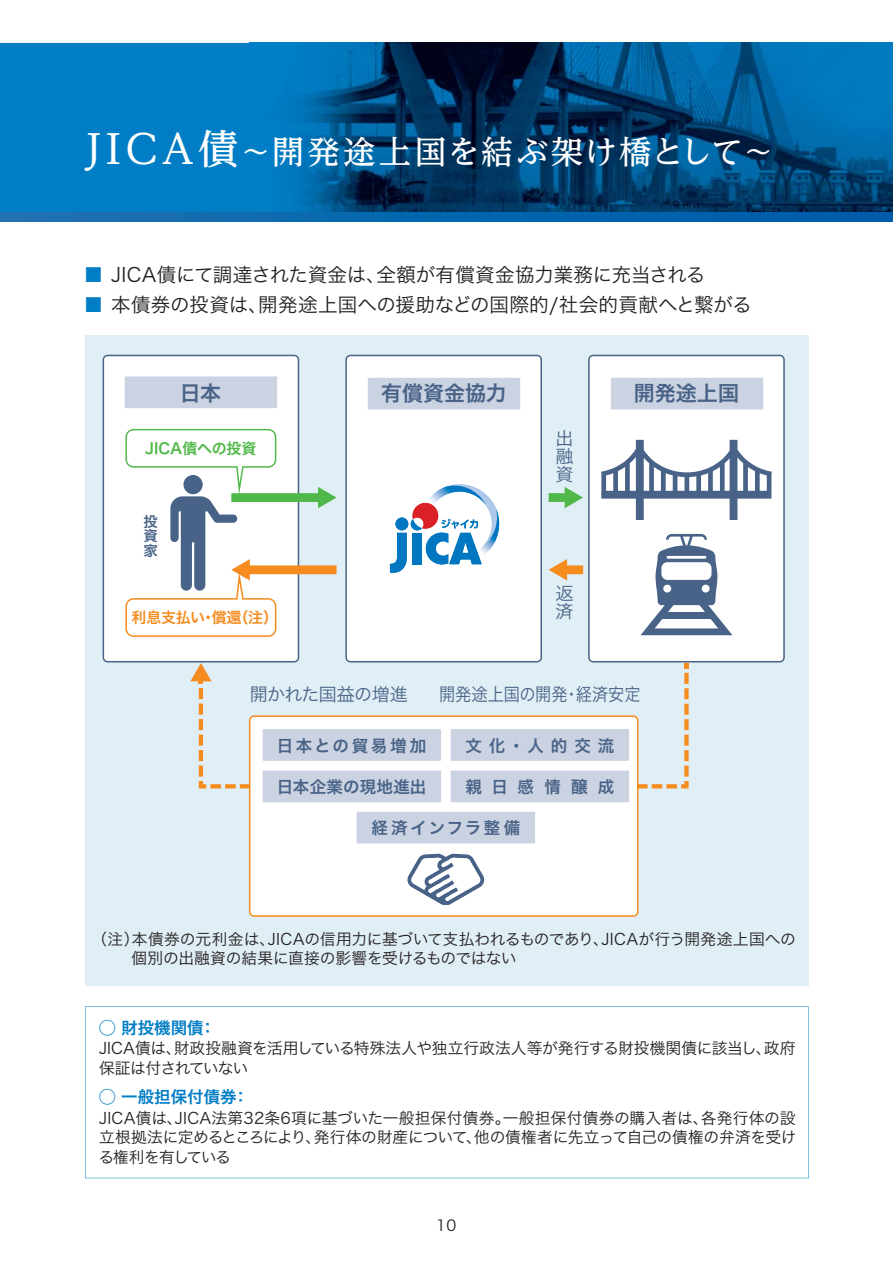
<style>
.page{position:relative;width:893px;height:1263px;background:#fff}
.page>*{position:absolute;margin:0;border:0;box-sizing:border-box;transform-origin:0 0}
.t1{font:32.4px "UD Reimin Pro Medium 90 pv RKSJ H";letter-spacing:.055em;color:#fff}
.t2{font:21px "Hira Kaku Pro W6 90 pv RKSJ H";color:#486387}
.t3{font:19.5px "Hira Kaku Pro W3 90 pv RKSJ H";letter-spacing:-.005em;color:#231f20}
.t4{font:18px "Hira Kaku Pro W3 90 pv RKSJ H";color:#486387;scale:.9 1}
.t5{font:18px "Hira Kaku Pro W3 90 pv RKSJ H";letter-spacing:-.03em;color:#486387}
.t6{font:18px/18px "Hira Kaku Pro W3 90 pv RKSJ H";color:#486387;text-align:justify}
.t7{font:16.5px "Hira Kaku Pro W6 90 pv RKSJ H";letter-spacing:.155em;color:#486387}
.t8{font:16.5px "Hira Kaku Pro W6 90 pv RKSJ H";color:#007dc5}
.t9{font:16.5px "Hira Kaku Pro W6 90 pv RKSJ H";letter-spacing:.015em;color:#486387}
.t10{font:15.75px/19.5px "Hira Kaku Pro W3 90 pv RKSJ H";letter-spacing:-.015em;color:#231f20}
.t11{font:15px "Hira Kaku Pro W6 90 pv RKSJ H";letter-spacing:-.02em;color:#f68b1e}
.t12{font:15px "Hira Kaku Pro W6 90 pv RKSJ H";color:#50b848}
.t13{font:15px "Hira Kaku Pro W3 90 pv RKSJ H";color:#231f20}
.t14{font:14.4px/14.4px "Hira Kaku Pro W6 90 pv RKSJ H";color:#486387;text-align:justify}
.s1{font-size:40.5px}
.s2{color:#007dc5}
</style>
<div class="page">
<div style="left:0;top:43px;width:249px;height:170px;background:#007dc5"></div>
<img style="left:249px;top:43px;width:643px;height:170px">
<svg style="left:0;top:213px;width:892px;height:8px;background:#0866ad"></svg>
<div style="left:85px;top:335px;width:723px;height:650px;background:#e0eef5"></div>
<svg style="left:85px;top:1006px;width:723px;height:172px"></svg>
<div style="left:588px;top:355px;width:196px;height:307px;background:#fff"></div>
<div style="left:610px;top:378px;width:153px;height:32px;background:#cbd2e1"></div>
<svg style="left:640px;top:534px;width:92px;height:101px;background:#abb8c8"></svg>
<div style="left:663px;top:585px;width:8px;height:8px;background:#fff;border-radius:50%"></div>
<div style="left:701px;top:585px;width:8px;height:8px;background:#fff;border-radius:50%"></div>
<div style="left:661px;top:562px;width:50px;height:18px;background:#fff;border-radius:6px"></div>
<hr style="left:666px;top:556px;width:40px;height:3px;background:#fff">
<svg style="left:601px;top:440px;width:170px;height:80px;background:#c2cbd7"></svg>
<svg style="left:548px;top:487px;width:35px;height:21px"></svg>
<svg style="left:548px;top:559px;width:35px;height:22px"></svg>
<svg style="left:103px;top:355px;width:196px;height:307px;background:#f3f5f7"></svg>
<div style="left:124px;top:376px;width:153px;height:32px;background:#cbd2e1"></div>
<svg style="left:125px;top:429px;width:211px;height:208px"></svg>
<div style="left:345px;top:355px;width:197px;height:307px;background:#fff"></div>
<div style="left:367px;top:378px;width:153px;height:32px;background:#cbd2e1"></div>
<hr style="left:199px;top:688px;width:4px;height:11px;background:#f68b1e">
<hr style="left:199px;top:704px;width:4px;height:11px;background:#f68b1e">
<hr style="left:199px;top:719px;width:4px;height:11px;background:#f68b1e">
<hr style="left:199px;top:735px;width:4px;height:11px;background:#f68b1e">
<hr style="left:199px;top:750px;width:4px;height:11px;background:#f68b1e">
<hr style="left:199px;top:766px;width:4px;height:11px;background:#f68b1e">
<svg style="left:199px;top:781px;width:7px;height:7px"></svg>
<svg style="left:210px;top:784px;width:11px;height:4px"></svg>
<svg style="left:225px;top:784px;width:11px;height:4px"></svg>
<svg style="left:240px;top:784px;width:9px;height:4px"></svg>
<svg style="left:638px;top:784px;width:9px;height:4px"></svg>
<svg style="left:651px;top:784px;width:11px;height:4px"></svg>
<svg style="left:666px;top:784px;width:11px;height:4px"></svg>
<svg style="left:681px;top:781px;width:7px;height:7px"></svg>
<svg style="left:684px;top:766px;width:4px;height:11px"></svg>
<svg style="left:684px;top:750px;width:4px;height:11px"></svg>
<svg style="left:684px;top:735px;width:4px;height:11px"></svg>
<svg style="left:684px;top:719px;width:4px;height:11px"></svg>
<svg style="left:684px;top:704px;width:4px;height:11px"></svg>
<svg style="left:684px;top:688px;width:4px;height:11px"></svg>
<svg style="left:684px;top:673px;width:4px;height:11px"></svg>
<svg style="left:684px;top:663px;width:4px;height:5px"></svg>
<svg style="left:190px;top:663px;width:21px;height:21px"></svg>
<div style="left:249px;top:715px;width:389px;height:202px;background:#fff"></div>
<div style="left:262px;top:729px;width:179px;height:32px;background:#cbd2e1"></div>
<div style="left:262px;top:770px;width:179px;height:33px;background:#cbd2e1"></div>
<div style="left:450px;top:729px;width:179px;height:32px;background:#cbd2e1"></div>
<div style="left:450px;top:770px;width:179px;height:33px;background:#cbd2e1"></div>
<div style="left:356px;top:812px;width:179px;height:32px;background:#cbd2e1"></div>
<svg style="left:406px;top:854px;width:79px;height:52px;background:#c9d1db"></svg>
<svg style="left:390px;top:484px;width:109px;height:89px;background:#b7cee3"></svg>
<h1 class="t1" style="left:86px;top:140px;width:690px"><span class="s1">JICA債</span>～開発途上国を結ぶ架け橋として～</h1>
<p class="t3" style="left:84px;top:267px;width:623px"><span class="s2">■</span> JICA債にて調達された資金は、全額が有償資金協力業務に充当される</p>
<p class="t3" style="left:84px;top:297px;width:669px"><span class="s2">■</span> 本債券の投資は、開発途上国への援助などの国際的/社会的貢献へと繋がる</p>
<h2 class="t2" style="left:180px;top:385px;width:43px">日本</h2>
<p class="t12" style="left:145px;top:443px;width:113px">JICA債への投資</p>
<p class="t14" style="left:143px;top:516px;width:15px">投資家</p>
<p class="t11" style="left:132px;top:612px;width:148px">利息支払い・償還（注）</p>
<h2 class="t2" style="left:381px;top:385px;width:127px">有償資金協力</h2>
<p class="t6" style="left:555px;top:432px;width:19px">出融資</p>
<p class="t6" style="left:555px;top:587px;width:19px">返済</p>
<h2 class="t2" style="left:634px;top:385px;width:106px">開発途上国</h2>
<p class="t5" style="left:250px;top:688px;width:159px">開かれた国益の増進</p>
<p class="t4" style="left:439px;top:688px;width:225px">開発途上国の開発・経済安定</p>
<p class="t7" style="left:277px;top:739px;width:151px">日本との貿易増加</p>
<p class="t9" style="left:277px;top:781px;width:151px">日本企業の現地進出</p>
<p class="t7" style="left:465px;top:739px;width:150px">文化・人的交流</p>
<p class="t7" style="left:465px;top:781px;width:150px">親日感情醸成</p>
<p class="t7" style="left:371px;top:822px;width:150px">経済インフラ整備</p>
<p class="t10" style="left:131px;top:931px;width:666px;text-indent:-40px">（注）本債券の元利金は、JICAの信用力に基づいて支払われるものであり、JICAが行う開発途上国への個別の出融資の結果に直接の影響を受けるものではない</p>
<p class="t8" style="left:99px;top:1021px;width:118px">◯ 財投機関債：</p>
<p class="t10" style="left:99px;top:1041px;width:697px">JICA債は、財政投融資を活用している特殊法人や独立行政法人等が発行する財投機関債に該当し、政府保証は付されていない</p>
<p class="t8" style="left:99px;top:1090px;width:151px">◯ 一般担保付債券：</p>
<p class="t10" style="left:98px;top:1110px;width:699px;text-align:justify">JICA債は、JICA法第32条6項に基づいた一般担保付債券。一般担保付債券の購入者は、各発行体の設立根拠法に定めるところにより、発行体の財産について、他の債権者に先立って自己の債権の弁済を受ける権利を有している</p>
<p class="t13" style="left:436px;top:1220px;width:22px">10</p>
</div>
